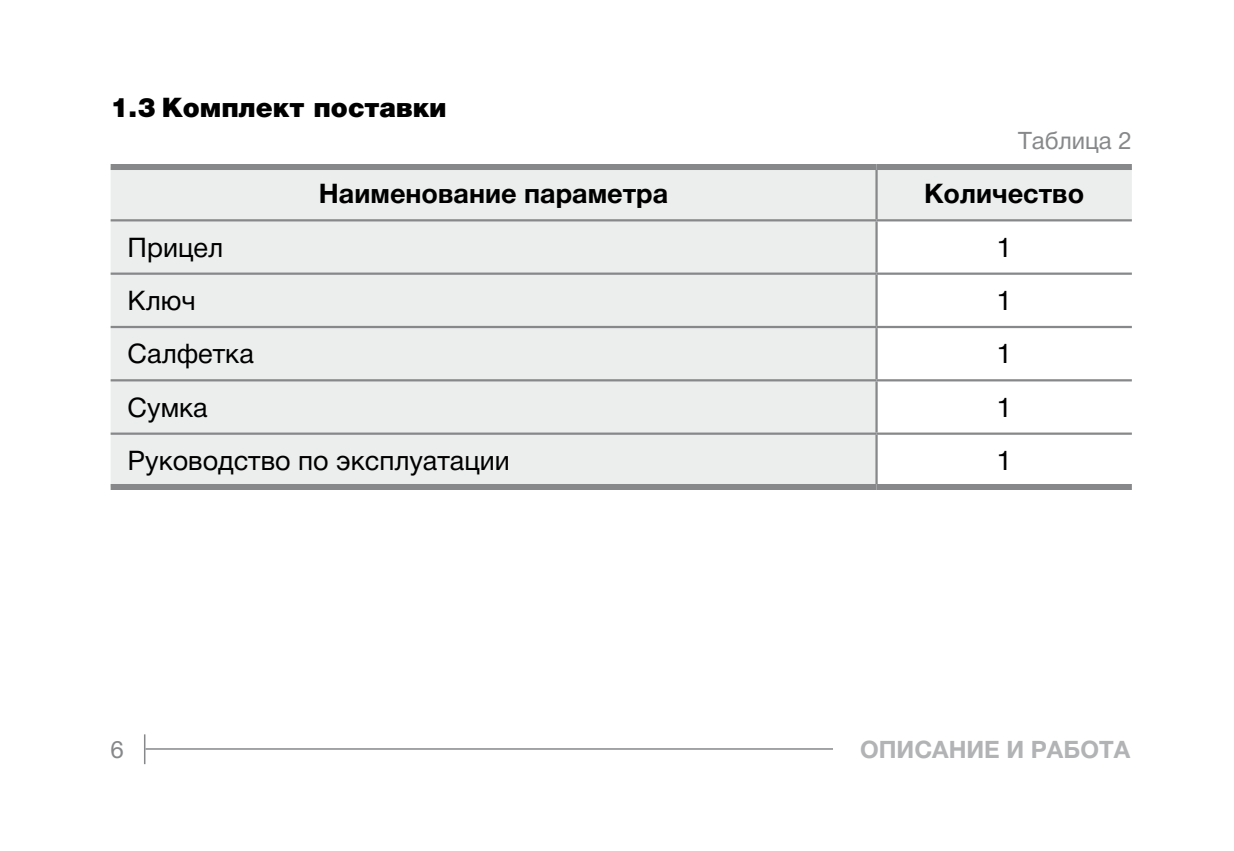
<style>
.page{position:relative;width:1234px;height:851px;background:#fff}
.page>*{position:absolute;margin:0;border:0;box-sizing:border-box;transform-origin:0 0}
.t1{font:27px "Helvetica Neue Cyr";color:#000}
.t2{font:700 27px "Helvetica Neue Cyr";color:#000}
.t3{font:900 27px "Helvetica Neue Cyr";color:#000}
.t4{font:700 24px "Helvetica Neue Cyr";color:#b1b3b4}
.t5{font:24px "Helvetica Neue Cyr";color:#86888a}
.s1{color:#fff}
</style>
<div class="page">
<hr style="left:144px;top:734px;width:1px;height:30px;background:#86888a">
<hr style="left:145px;top:748px;width:961px;height:1px;background:#86888a">
<div style="left:833px;top:740px;width:296px;height:17px;background:#fff"></div>
<svg style="left:111px;top:170px;width:1020px;height:314px;fill:#eceded"></svg>
<div style="left:111px;top:164px;width:765px;height:6px;background:#86888a"></div>
<div style="left:876px;top:164px;width:255px;height:6px;background:#86888a"></div>
<div style="left:111px;top:484px;width:765px;height:6px;background:#86888a"></div>
<div style="left:876px;top:484px;width:255px;height:6px;background:#86888a"></div>
<hr style="left:111px;top:219px;width:765px;height:2px;background:#86888a">
<hr style="left:876px;top:219px;width:255px;height:2px;background:#86888a">
<hr style="left:111px;top:272px;width:765px;height:3px;background:#86888a">
<hr style="left:876px;top:272px;width:255px;height:3px;background:#86888a">
<hr style="left:111px;top:326px;width:765px;height:2px;background:#86888a">
<hr style="left:876px;top:326px;width:255px;height:2px;background:#86888a">
<hr style="left:111px;top:379px;width:765px;height:2px;background:#86888a">
<hr style="left:876px;top:379px;width:255px;height:2px;background:#86888a">
<hr style="left:111px;top:432px;width:765px;height:2px;background:#86888a">
<hr style="left:876px;top:432px;width:255px;height:2px;background:#86888a">
<hr style="left:875px;top:221px;width:2px;height:51px;background:#86888a">
<hr style="left:875px;top:275px;width:2px;height:51px;background:#86888a">
<hr style="left:875px;top:328px;width:2px;height:51px;background:#86888a">
<hr style="left:875px;top:381px;width:2px;height:51px;background:#86888a">
<hr style="left:875px;top:434px;width:2px;height:50px;background:#86888a">
<hr style="left:875px;top:170px;width:2px;height:49px;background:#86888a">
<p class="t3" style="left:111px;top:93px;width:337px">1.3 Комплект поставки</p>
<p class="t5" style="left:1017px;top:128px;width:115px">Таблица 2</p>
<p class="t2" style="left:319px;top:179px;width:351px">Наименование параметра</p>
<p class="t2" style="left:923px;top:179px;width:162px">Количество</p>
<p class="t1" style="left:128px;top:232px;width:97px">Прицел</p>
<p class="t1" style="left:996px;top:232px;width:17px">1</p>
<p class="t1" style="left:128px;top:285px;width:69px">Ключ</p>
<p class="t1" style="left:996px;top:285px;width:17px">1</p>
<p class="t1" style="left:128px;top:339px;width:128px">Салфетка</p>
<p class="t1" style="left:996px;top:339px;width:17px">1</p>
<p class="t1" style="left:128px;top:392px;width:82px">Сумка</p>
<p class="t1" style="left:996px;top:392px;width:17px">1</p>
<p class="t1" style="left:128px;top:445px;width:383px">Руководство по эксплуатации</p>
<p class="t1" style="left:996px;top:445px;width:17px">1</p>
<p class="t5" style="left:110px;top:736px;width:15px">6</p>
<p class="t4" style="left:839px;top:735px;width:291px"><span class="s1">1</span> ОПИСАНИЕ И РАБОТА</p>
</div>
